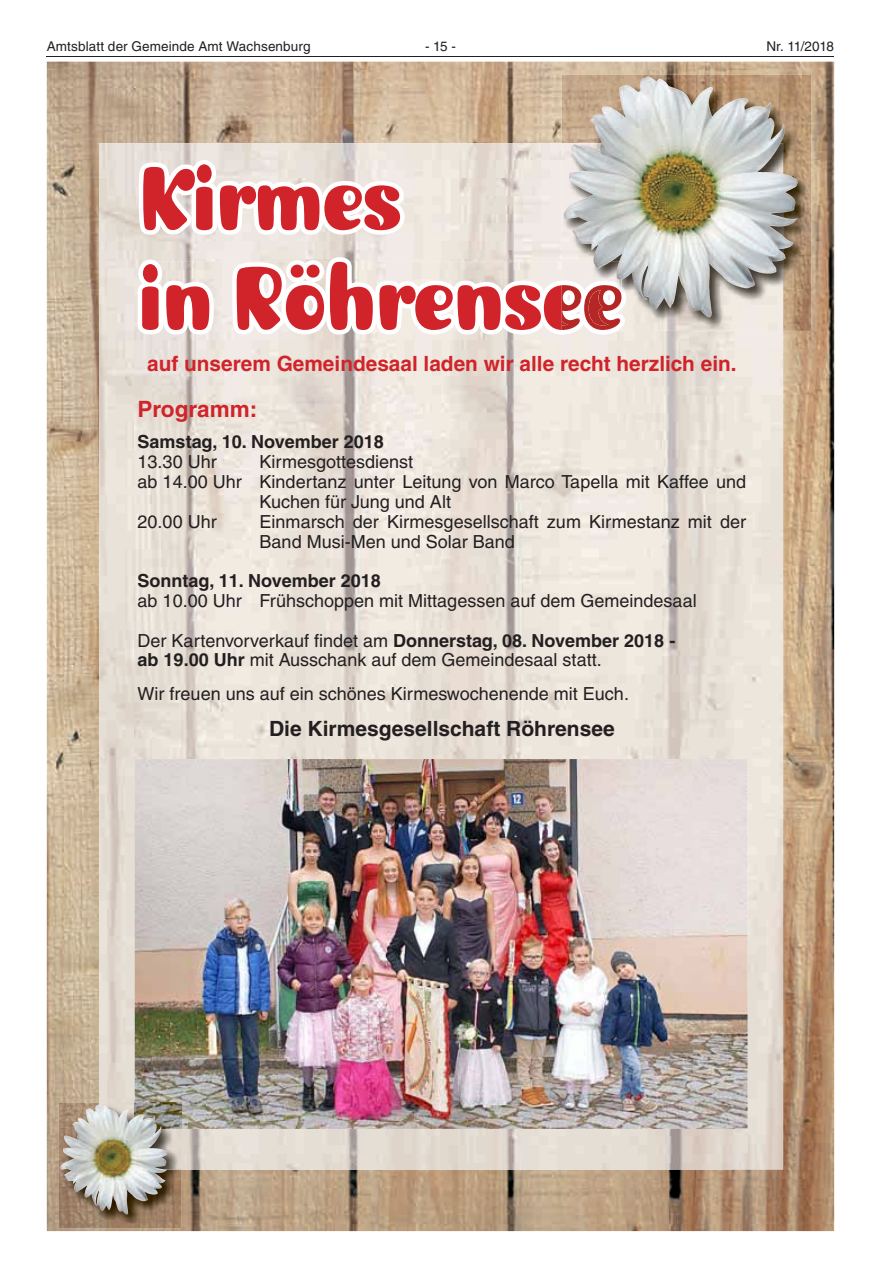
<style>
.page{position:relative;width:881px;height:1263px;background:#fff}
.page>*{position:absolute;margin:0;border:0;box-sizing:border-box;transform-origin:0 0}
.t1{font:91.5px/99.8px "Jellybaby ITC";color:#d1232a}
.t2{font:700 22.5px "Helvetica LT";color:#d1232a}
.t3{font:700 21px "Helvetica LT";color:#d1232a}
.t4{font:700 21px "Helvetica LT";color:#231f20}
.t5{font:18px/19.6px "Helvetica LT";color:#231f20}
.t6{font:700 18px "Helvetica LT";color:#231f20}
.t7{font:13.5px "Helvetica LT";letter-spacing:.01em;color:#231f20}
.s1{font-weight:700}
</style>
<div class="page">
<hr style="left:47px;top:56px;width:786px;height:1px;background:#231f20">
<img style="left:47px;top:62px;width:786px;height:1169px">
<img style="left:99px;top:143px;width:315px;height:667px">
<img style="left:414px;top:143px;width:158px;height:616px">
<img style="left:572px;top:331px;width:210px;height:479px">
<img style="left:99px;top:810px;width:36px;height:293px">
<img style="left:730px;top:810px;width:52px;height:359px">
<img style="left:181px;top:1129px;width:549px;height:40px">
<img style="left:214px;top:262px;width:18px;height:68px">
<svg style="left:139px;top:160px;width:265px;height:75px"></svg>
<svg style="left:138px;top:260px;width:76px;height:74px"></svg>
<img style="left:135px;top:759px;width:612px;height:370px">
<img style="left:561px;top:75px;width:250px;height:256px">
<img style="left:561px;top:143px;width:221px;height:188px">
<svg style="left:232px;top:257px;width:394px;height:77px"></svg>
<img style="left:588px;top:286px;width:38px;height:45px">
<img style="left:561px;top:262px;width:60px;height:19px">
<img style="left:561px;top:281px;width:18px;height:49px">
<img style="left:579px;top:281px;width:42px;height:49px">
<img style="left:563px;top:78px;width:81px;height:172px">
<img style="left:59px;top:1103px;width:122px;height:125px">
<img style="left:99px;top:1103px;width:82px;height:66px">
<img style="left:135px;top:1103px;width:46px;height:26px">
<img style="left:60px;top:1105px;width:37px;height:87px">
<p class="t7" style="left:47px;top:38px;width:265px">Amtsblatt der Gemeinde Amt Wachsenburg</p>
<p class="t7" style="left:425px;top:38px;width:32px">- 15 -</p>
<p class="t7" style="left:766px;top:38px;width:69px">Nr. 11/2018</p>
<h1 class="t1" style="left:138px;top:149px;width:485px">Kirmes<br>in Röhrensee</h1>
<p class="t3" style="left:147px;top:351px;width:590px">auf unserem Gemeindesaal laden wir alle recht herzlich ein.</p>
<p class="t2" style="left:137px;top:395px;width:121px">Programm:</p>
<p class="t6" style="left:137px;top:431px;width:248px">Samstag, 10. November 2018</p>
<p class="t5" style="left:137px;top:452px;width:81px">13.30 Uhr</p>
<p class="t5" style="left:259px;top:452px;width:155px">Kirmesgottesdienst</p>
<p class="t5" style="left:137px;top:472px;width:610px">ab 14.00 Uhr Kindertanz unter Leitung von Marco Tapella mit Kaffee und</p>
<p class="t5" style="left:259px;top:492px;width:193px">Kuchen für Jung und Alt</p>
<p class="t5" style="left:137px;top:512px;width:81px">20.00 Uhr</p>
<p class="t5" style="left:259px;top:512px;width:488px">Einmarsch der Kirmesgesellschaft zum Kirmestanz mit der<br>Band Musi-Men und Solar Band</p>
<p class="t6" style="left:137px;top:570px;width:245px">Sonntag, 11. November 2018</p>
<p class="t5" style="left:137px;top:581px;width:560px;line-height:39.5px">ab 10.00 Uhr Frühschoppen mit Mittagessen auf dem Gemeindesaal<br>Der Kartenvorverkauf findet am <span class="s1">Donnerstag, 08. November 2018 -</span></p>
<p class="t5" style="left:137px;top:643px;width:492px;line-height:33.2px"><span class="s1">ab 19.00 Uhr</span> mit Ausschank auf dem Gemeindesaal statt.<br>Wir freuen uns auf ein schönes Kirmeswochenende mit Euch.</p>
<p class="t4" style="left:269px;top:716px;width:347px">Die Kirmesgesellschaft Röhrensee</p>
</div>
